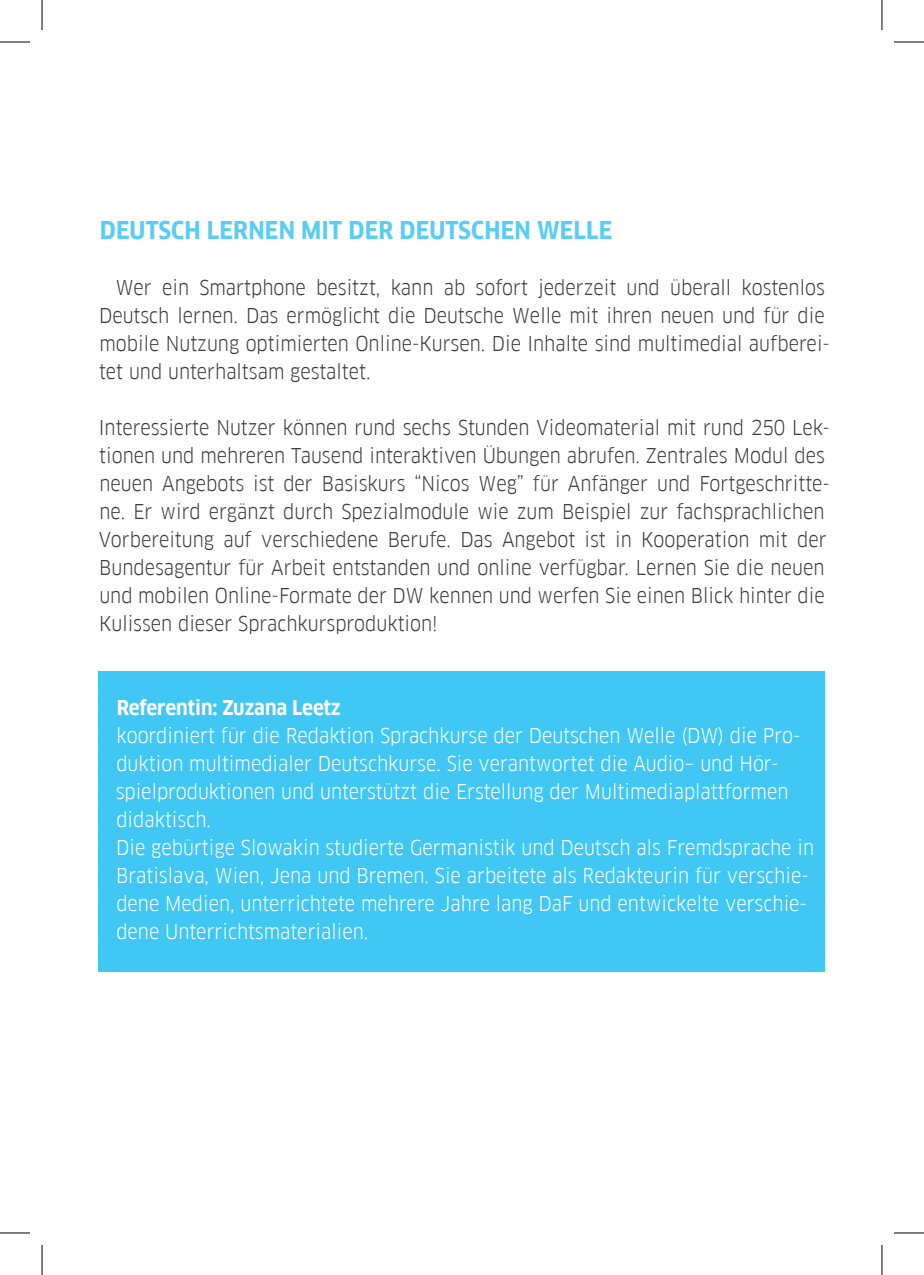
<style>
.page{position:relative;width:924px;height:1275px;background:#fff}
.page>*{position:absolute;margin:0;border:0;box-sizing:border-box;transform-origin:0 0}
.t1{font:700 24px "Goethe FF Clan";letter-spacing:.01em;color:#5accf5}
.Text_Paragraph{font:20px/28px "Goethe FF Clan";color:#3e3e3f}
.referent{font:20px/28px "Goethe FF Clan";color:#fff}
.Text_Initial{font:20px/28px "Goethe FF Clan";color:#3e3e3f}
.s1{font-weight:700}
</style>
<div class="page">
<div style="left:99px;top:671px;width:725px;height:300px;background:#40c7f4"></div>
<hr style="left:0;top:42px;width:30px;height:1px;background:#000">
<hr style="left:893px;top:42px;width:30px;height:1px;background:#000">
<hr style="left:0;top:1232px;width:30px;height:1px;background:#000">
<hr style="left:893px;top:1232px;width:30px;height:1px;background:#000">
<hr style="left:42px;top:0;width:1px;height:30px;background:#000">
<hr style="left:42px;top:1245px;width:1px;height:30px;background:#000">
<hr style="left:881px;top:0;width:1px;height:30px;background:#000">
<hr style="left:881px;top:1245px;width:1px;height:30px;background:#000">
<p class="t1" style="left:100px;top:216px;width:514px">DEUTSCH LERNEN MIT DER DEUTSCHEN WELLE</p>
<p class="Text_Initial" style="left:99px;top:273px;width:732px;text-indent:17px">Wer ein Smartphone besitzt, kann ab sofort jederzeit und überall kostenlos Deutsch lernen. Das ermöglicht die Deutsche Welle mit ihren neuen und für die mobile Nutzung optimierten Online-Kursen. Die Inhalte sind multimedial aufberei&shy;tet und unterhaltsam gestaltet.</p>
<p class="Text_Paragraph" style="left:99px;top:413px;width:732px">Interessierte Nutzer können rund sechs Stunden Videomaterial mit rund 250 Lek&shy;tionen und mehreren Tausend interaktiven Übungen abrufen. Zentrales Modul des neuen Angebots ist der Basiskurs “Nicos Weg” für Anfänger und Fortgeschritte&shy;ne. Er wird ergänzt durch Spezialmodule wie zum Beispiel zur fachsprachlichen Vorbereitung auf verschiedene Berufe. Das Angebot ist in Kooperation mit der Bundesagentur für Arbeit entstanden und online verfügbar. Lernen Sie die neuen und mobilen Online-Formate der DW kennen und werfen Sie einen Blick hinter die Kulissen dieser Sprachkursproduktion!</p>
<p class="referent" style="left:116px;top:693px;width:699px"><span class="s1">Referentin: Zuzana Leetz<br></span>koordiniert für die Redaktion Sprachkurse der Deutschen Welle (DW) die Pro&shy;duktion multimedialer Deutschkurse. Sie verantwortet die Audio– und Hör&shy;spielproduktionen und unterstützt die Erstellung der Multimediaplattformen didaktisch.<br>Die gebürtige Slowakin studierte Germanistik und Deutsch als Fremdsprache in Bratislava, Wien, Jena und Bremen. Sie arbeitete als Redakteurin für verschie&shy;dene Medien, unterrichtete mehrere Jahre lang DaF und entwickelte verschie&shy;dene Unterrichtsmaterialien.</p>
</div>
